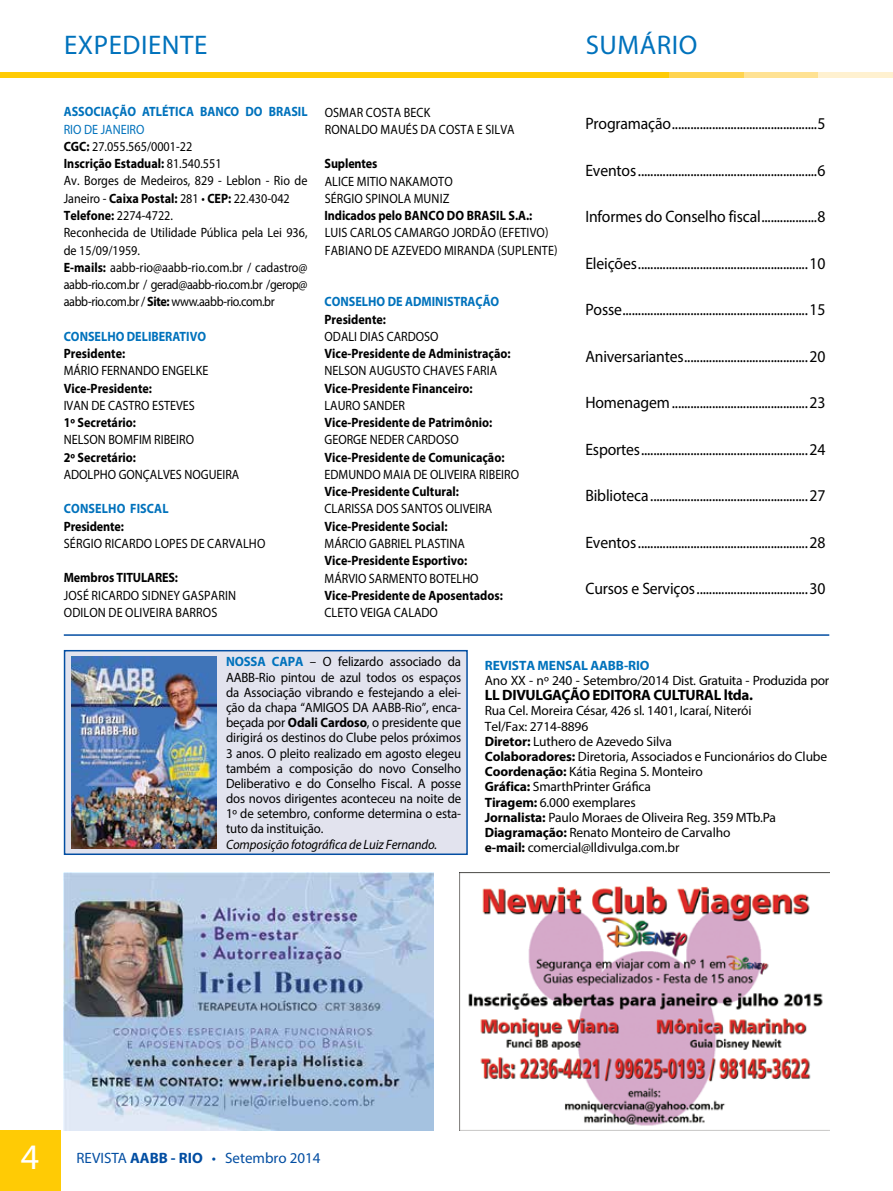
<style>
.page{position:relative;width:893px;height:1191px;background:#fff}
.page>*{position:absolute;margin:0;border:0;box-sizing:border-box;transform-origin:0 0}
.t1{font:36px "Myriad Pro";color:#fff}
.t2{font:27px "Myriad Pro";letter-spacing:.02em;color:#0072bc}
.t3{font:16.5px "Myriad Pro";letter-spacing:-.01em;color:#000;scale:.95 1}
.t4{font:700 15px "Myriad Pro";letter-spacing:-.02em;color:#000}
.t5{font:15px "Myriad Pro";color:#034ea2}
.t6{font:13.5px/17.2px "Myriad Pro";color:#000;scale:.9 1}
.t7{font:13.5px/15.1px "Myriad Pro";color:#000;text-align:justify;scale:.95 1}
.t8{font:700 13.5px "Myriad Pro";color:#000;scale:.9 1}
.t9{font:13.5px/15.1px "Myriad Pro";color:#000}
.t10{font:700 13.5px "Myriad Pro";color:#0072bc;scale:.9 1}
.t11{font:13.5px "Myriad Pro";letter-spacing:-.02em;color:#000}
.t12{font:italic 13.5px "Myriad Pro";letter-spacing:-.01em;color:#000;scale:.95 1}
.t13{font:700 13.5px "Myriad Pro";color:#0072bc}
.s1{color:#0072bc}
.s2{font-weight:700}
.s3{font-weight:700;color:#0072bc}
</style>
<div class="page">
<div style="left:0;top:1130px;width:61px;height:61px;background:#ffcb05"></div>
<div style="left:63px;top:649px;width:405px;height:206px;background:#e2e3ee"></div>
<hr style="left:64px;top:634px;width:765px;height:2px;background:#034ea2">
<div style="left:0;top:72px;width:669px;height:6px;background:#ffcb05"></div>
<div style="left:669px;top:72px;width:75px;height:6px;background:#ffd44f"></div>
<div style="left:744px;top:72px;width:74px;height:6px;background:#ffe293"></div>
<div style="left:818px;top:72px;width:75px;height:6px;background:#fff1d0"></div>
<img style="left:71px;top:656px;width:146px;height:192px">
<img style="left:64px;top:872px;width:370px;height:258px">
<img style="left:459px;top:872px;width:370px;height:258px">
<h2 class="t2" style="left:64px;top:29px;width:145px">EXPEDIENTE</h2>
<p class="t10" style="left:64px;top:103px;width:272px">ASSOCIAÇÃO ATLÉTICA BANCO DO BRASIL</p>
<p class="t6" style="left:64px;top:120px;width:272px"><span class="s1">RIO DE JANEIRO<br></span><span class="s2">CGC:</span> 27.055.565/0001-22<br><span class="s2">Inscrição Estadual:</span> 81.540.551<br>Av. Borges de Medeiros, 829 - Leblon - Rio de Janeiro - <span class="s2">Caixa Postal:</span> 281 • <span class="s2">CEP:</span> 22.430-042<br><span class="s2">Telefone:</span> 2274-4722.<br>Reconhecida de Utilidade Pública pela Lei 936, de 15/09/1959.<br><span class="s2">E-mails:</span> aabb-rio@aabb-rio.com.br / cadastro@ aabb-rio.com.br / gerad@aabb-rio.com.br /gerop@ aabb-rio.com.br / <span class="s2">Site:</span> www.aabb-rio.com.br</p>
<p class="t10" style="left:64px;top:327px;width:160px">CONSELHO DELIBERATIVO</p>
<p class="t8" style="left:64px;top:345px;width:70px">Presidente:</p>
<p class="t6" style="left:64px;top:362px;width:162px">MÁRIO FERNANDO ENGELKE</p>
<p class="t8" style="left:64px;top:379px;width:100px">Vice-Presidente:</p>
<p class="t6" style="left:64px;top:396px;width:147px">IVAN DE CASTRO ESTEVES</p>
<p class="t8" style="left:64px;top:414px;width:82px">1º Secretário:</p>
<p class="t6" style="left:64px;top:431px;width:146px">NELSON BOMFIM RIBEIRO</p>
<p class="t8" style="left:64px;top:448px;width:82px">2º Secretário:</p>
<p class="t6" style="left:64px;top:465px;width:197px">ADOLPHO GONÇALVES NOGUEIRA</p>
<p class="t10" style="left:64px;top:500px;width:44px">Conselho</p>
<p class="t10" style="left:130px;top:500px;width:28px">Fiscal</p>
<p class="t8" style="left:64px;top:517px;width:68px">Presidente:</p>
<p class="t6" style="left:64px;top:534px;width:225px">SÉRGIO RICARDO LOPES DE CARVALHO</p>
<p class="t8" style="left:64px;top:569px;width:129px">Membros TITULARES:</p>
<p class="t6" style="left:64px;top:586px;width:193px">JOSÉ RICARDO SIDNEY GASPARIN<br>ODILON DE OLIVEIRA BARROS</p>
<p class="t6" style="left:325px;top:103px;width:213px">OSMAR COSTA BECK<br>RONALDO MAUÉS DA COSTA E SILVA</p>
<p class="t8" style="left:325px;top:155px;width:60px">Suplentes</p>
<p class="t6" style="left:325px;top:172px;width:144px">ALICE MITIO NAKAMOTO<br>SÉRGIO SPINOLA MUNIZ</p>
<p class="t8" style="left:325px;top:207px;width:232px">Indicados pelo BANCO DO BRASIL S.A.:</p>
<p class="t6" style="left:325px;top:224px;width:212px">LUIS CARLOS CAMARGO JORDÃO (Efetivo</p>
<p class="t6" style="left:545px;top:224px;width:5px">)</p>
<p class="t6" style="left:325px;top:241px;width:212px">FABIANO DE AZEVEDO MIRANDA (Suplente</p>
<p class="t6" style="left:554px;top:241px;width:5px">)</p>
<p class="t10" style="left:325px;top:293px;width:195px">CONSELHO DE ADMINISTRAÇÃO</p>
<p class="t8" style="left:325px;top:310px;width:70px">Presidente:</p>
<p class="t6" style="left:325px;top:327px;width:128px">ODALI DIAS CARDOSO</p>
<p class="t8" style="left:325px;top:345px;width:208px">Vice-Presidente de Administração:</p>
<p class="t6" style="left:325px;top:362px;width:193px">NELSON AUGUSTO CHAVES FARIA</p>
<p class="t8" style="left:325px;top:379px;width:166px">Vice-Presidente Financeiro:</p>
<p class="t6" style="left:325px;top:396px;width:91px">LAURO SANDER</p>
<p class="t8" style="left:325px;top:414px;width:188px">Vice-Presidente de Patrimônio:</p>
<p class="t6" style="left:325px;top:431px;width:151px">GEORGE NEDER CARDOSO</p>
<p class="t8" style="left:325px;top:448px;width:201px">Vice-Presidente de Comunicação:</p>
<p class="t6" style="left:325px;top:465px;width:218px">EDMUNDO MAIA DE OLIVEIRA RIBEIRO</p>
<p class="t8" style="left:325px;top:483px;width:151px">Vice-Presidente Cultural:</p>
<p class="t6" style="left:325px;top:500px;width:188px">CLARISSA DOS SANTOS OLIVEIRA</p>
<p class="t8" style="left:325px;top:517px;width:138px">Vice-Presidente Social:</p>
<p class="t6" style="left:325px;top:534px;width:157px">MÁRCIO GABRIEL PLASTINA</p>
<p class="t8" style="left:325px;top:552px;width:160px">Vice-Presidente Esportivo:</p>
<p class="t6" style="left:325px;top:569px;width:173px">MÁRVIO SARMENTO BOTELHO</p>
<p class="t8" style="left:325px;top:586px;width:200px">Vice-Presidente de Aposentados:</p>
<p class="t6" style="left:325px;top:603px;width:127px">CLETO VEIGA CALADO</p>
<h2 class="t2" style="left:586px;top:29px;width:17px">sumário</h2>
<p class="t3" style="left:585px;top:113px;width:254px">Programação...............................................5</p>
<p class="t3" style="left:585px;top:160px;width:254px">Eventos..........................................................6</p>
<p class="t3" style="left:585px;top:206px;width:254px">Informes do Conselho fiscal..................8</p>
<p class="t3" style="left:585px;top:253px;width:254px">Eleições.......................................................10</p>
<p class="t3" style="left:585px;top:299px;width:254px">Posse............................................................15</p>
<p class="t3" style="left:585px;top:346px;width:254px">Aniversariantes........................................20</p>
<p class="t3" style="left:585px;top:392px;width:254px">Homenagem............................................23</p>
<p class="t3" style="left:585px;top:439px;width:254px">Esportes......................................................24</p>
<p class="t3" style="left:585px;top:485px;width:254px">Biblioteca...................................................27</p>
<p class="t3" style="left:585px;top:532px;width:254px">Eventos.......................................................28</p>
<p class="t3" style="left:585px;top:578px;width:254px">Cursos e Serviços....................................30</p>
<p class="t7" style="left:226px;top:654px;width:249px"><span class="s3">NOSSA CAPA</span> – O felizardo associado da AABB-Rio pintou de azul todos os espaços da Associação vibrando e festejando a elei&shy;ção da chapa “AMIGOS DA AABB-Rio”, enca&shy;beçada por <span class="s2">Odali Cardoso</span>, o presidente que dirigirá os destinos do Clube pelos próximos 3 anos. O pleito realizado em agosto elegeu também a composição do novo Conselho Deliberativo e do Conselho Fiscal. A posse dos novos dirigentes aconteceu na noite de 1º de setembro, conforme determina o esta&shy;tuto da instituição.</p>
<p class="t12" style="left:226px;top:835px;width:224px">Composição fotográfica de Luiz Fernando.</p>
<p class="t13" style="left:485px;top:656px;width:166px">REVISTA MENSAL AABB-RIO</p>
<p class="t11" style="left:485px;top:672px;width:346px">Ano XX - nº 240 - Setembro/2014 Dist. Gratuita - Produzida por</p>
<p class="t4" style="left:485px;top:685px;width:270px">LL DIVULGAÇÃO EDITORA CULTURAL ltda.</p>
<p class="t9" style="left:485px;top:703px;width:344px">Rua Cel. Moreira César, 426 sl. 1401, Icaraí, Niterói<br>Tel/Fax: 2714-8896<br><span class="s2">Diretor:</span> Luthero de Azevedo Silva<br><span class="s2">Colaboradores:</span> Diretoria, Associados e Funcionários do Clube <span class="s2">Coordenação:</span> Kátia Regina S. Monteiro<br><span class="s2">Gráfica:</span> SmarthPrinter Gráfica<br><span class="s2">Tiragem:</span> 6.000 exemplares<br><span class="s2">Jornalista:</span> Paulo Moraes de Oliveira Reg. 359 MTb.Pa <span class="s2">Diagramação:</span> Renato Monteiro de Carvalho<br><span class="s2">e-mail:</span> comercial@lldivulga.com.br</p>
<h1 class="t1" style="left:21px;top:1134px;width:20px">4</h1>
<p class="t5" style="left:77px;top:1148px;width:246px">REVISTA <span class="s2">AABB - RIO</span> • Setembro 2014</p>
</div>
